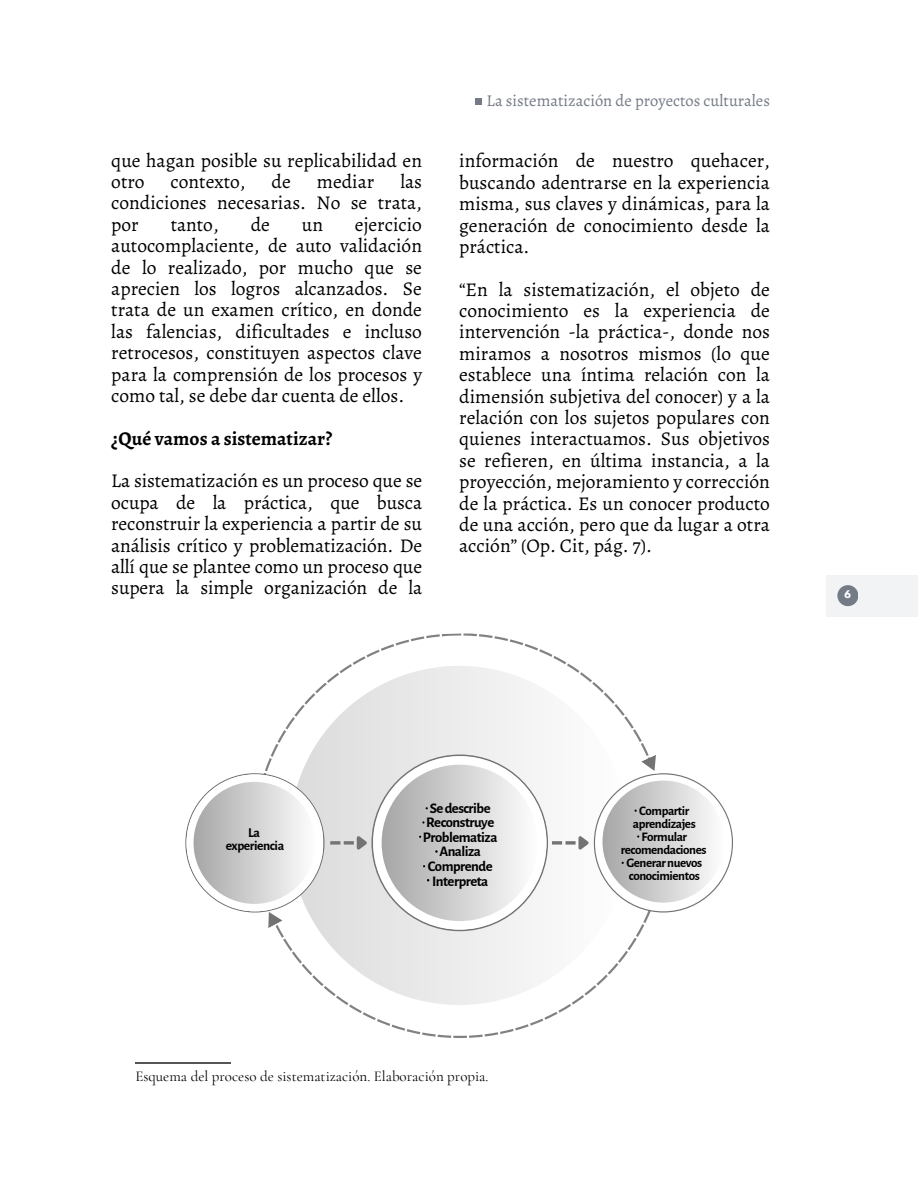
<style>
.page{position:relative;width:918px;height:1191px;background:#fff}
.page>*{position:absolute;margin:0;border:0;box-sizing:border-box;transform-origin:0 0}
.t1{font:19.5px/21.3px "Alegreya";color:#000;text-align:justify}
.t2{font:700 19.5px "Alegreya";color:#000}
.t3{font:16.5px "Alegreya";color:#747b86}
.t4{font:15px "Cormorant Garamond";color:#000}
.t5{font:700 14.7px/14.5px "Alegreya Sans";letter-spacing:-.035em;color:#000;text-align:center}
.t6{font:700 13.5px/13.4px "Alegreya Sans";letter-spacing:-.035em;color:#000;text-align:center}
.t7{font:700 13.05px/12.9px "Alegreya Sans";letter-spacing:-.035em;color:#000;text-align:center}
.t8{font:700 9.45px "League Spartan";color:#fff}
</style>
<div class="page">
<div style="left:827px;top:575px;width:91px;height:41px;background:#f1f3f4"></div>
<div style="left:837px;top:585px;width:21px;height:21px;background:#747b86;border-radius:50%"></div>
<hr style="left:135px;top:1062px;width:96px;height:1px;background:#000">
<svg style="left:476px;top:99px;width:6px;height:6px"></svg>
<svg style="left:271px;top:633px;width:377px;height:405px"></svg>
<svg style="left:290px;top:665px;width:339px;height:339px"></svg>
<svg style="left:185px;top:754px;width:548px;height:177px"></svg>
<h2 class="t1" style="left:111px;top:149px;width:312px">que hagan posible su replicabilidad en otro</h2>
<h2 class="t1" style="left:111px;top:171px;width:312px;text-indent:289px">las condiciones necesarias. No se trata, por</h2>
<h2 class="t1" style="left:171px;top:171px;width:76px">contexto,</h2>
<h2 class="t1" style="left:272px;top:171px;width:21px">de</h2>
<h2 class="t1" style="left:317px;top:171px;width:59px">mediar</h2>
<h2 class="t1" style="left:171px;top:213px;width:50px">tanto,</h2>
<h2 class="t1" style="left:251px;top:213px;width:21px">de</h2>
<h2 class="t1" style="left:302px;top:213px;width:23px">un</h2>
<h2 class="t1" style="left:111px;top:213px;width:312px;text-indent:244px">ejercicio autocomplaciente, de auto validación de lo realizado, por mucho que se aprecien los logros alcanzados. Se trata de un examen crítico, en donde las falencias, dificultades e incluso retrocesos, constituyen aspectos clave para la comprensión de los procesos y como tal, se debe dar cuenta de ellos.</h2>
<h1 class="t2" style="left:111px;top:425px;width:223px">¿Qué vamos a sistematizar?</h1>
<h2 class="t1" style="left:111px;top:470px;width:312px">La sistematización es un proceso que se ocupa de la práctica, que busca reconstruir la experiencia a partir de su análisis crítico y problematización. De allí que se plantee como un proceso que supera la simple organización de la</h2>
<h4 class="t3" style="left:487px;top:90px;width:285px">La sistematización de proyectos culturales</h4>
<h2 class="t1" style="left:459px;top:150px;width:312px">información de nuestro quehacer, buscando adentrarse en la experiencia misma, sus claves y dinámicas, para la generación de conocimiento desde la práctica.</h2>
<p class="t1" style="left:459px;top:278px;width:312px">“En la sistematización, el objeto de conocimiento es la experiencia de intervención -la práctica-, donde nos miramos a nosotros mismos (lo que establece una íntima relación con la dimensión subjetiva del conocer) y a la relación con los sujetos populares con quienes interactuamos. Sus objetivos se refieren, en última instancia, a la proyección, mejoramiento y corrección de la práctica. Es un conocer producto de una acción, pero que da lugar a otra acción” (Op. Cit, pág. 7).</p>
<h3 class="t8" style="left:845px;top:589px;width:8px">6</h3>
<p class="t6" style="left:226px;top:825px;width:60px">La experiencia</p>
<p class="t5" style="left:423px;top:801px;width:76px">Sedescribe<br>Reconstruye<br>Problematiza<br>Analiza<br>Comprende<br>Interpreta</p>
<h4 class="t7" style="left:633px;top:804px;width:64px">Compartir aprendizajes</h4>
<p class="t7" style="left:621px;top:830px;width:87px">Formular recomendaciones</p>
<p class="t7" style="left:626px;top:856px;width:77px;text-align:left">Generarnuevos conocimientos</p>
<h2 class="t4" style="left:135px;top:1067px;width:355px">Esquema del proceso de sistematización. Elaboración propia.</h2>
</div>
